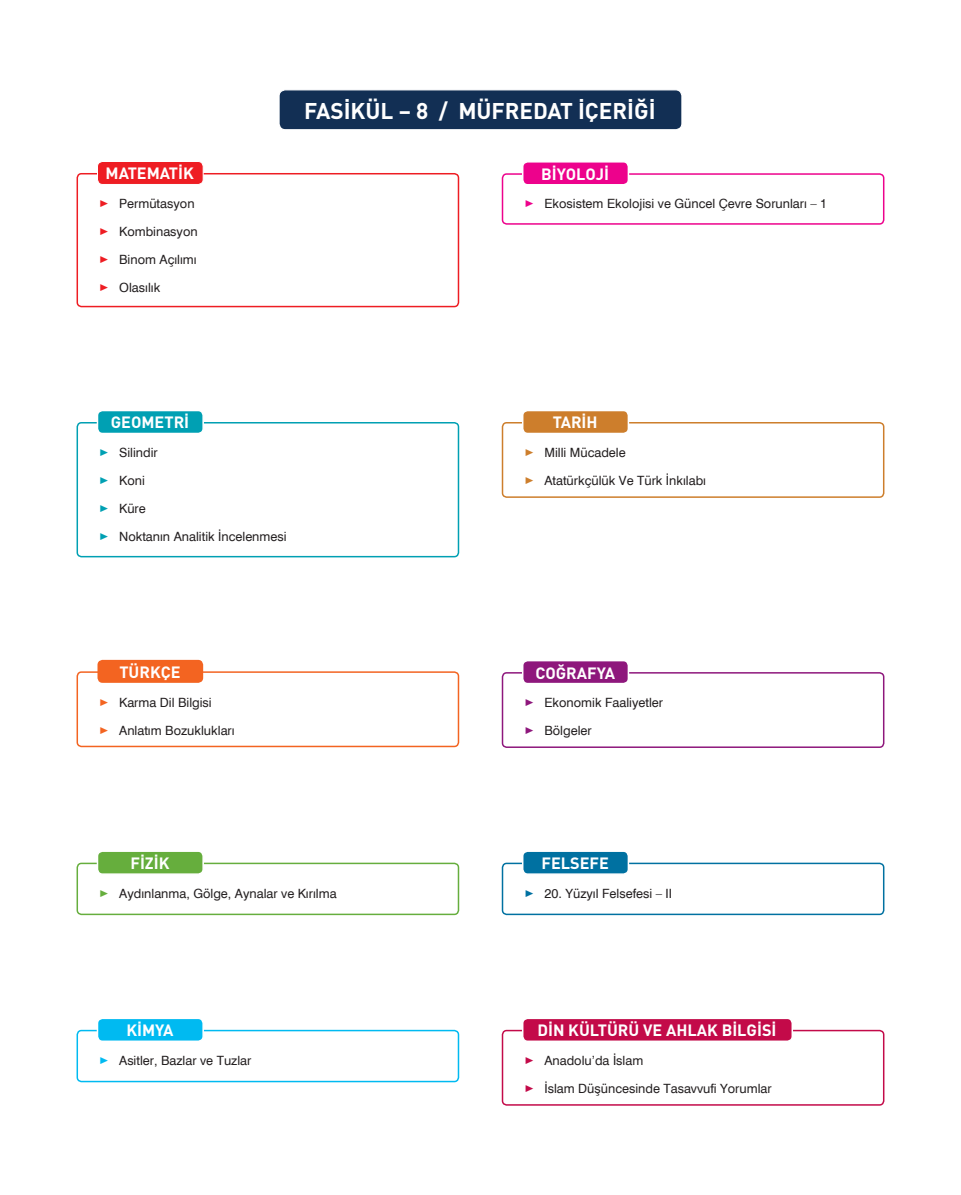
<style>
.page{position:relative;width:961px;height:1195px;background:#fff}
.page>*{position:absolute;margin:0;border:0;box-sizing:border-box;transform-origin:0 0}
.t1{font:22.5px "DINT Bold Tr";color:#fff}
.t2{font:16.2px "DINT Bold Tr";color:#fff}
.M01-konu__P{font:12.75px "Swiss 721 BT";color:#231f20}
.s1{font-family:"M Ma Binary";color:#ee1d23}
.s2{font-family:"M Ma Binary";color:#ed028c}
.s3{font-family:"M Ma Binary";color:#00a0b3}
.s4{font-family:"M Ma Binary";color:#cd7e2c}
.s5{font-family:"M Ma Binary";color:#f36421}
.s6{font-family:"M Ma Binary";color:#8e177c}
.s7{font-family:"M Ma Binary";color:#66ae3d}
.s8{font-family:"M Ma Binary";color:#00baf1}
.s9{font-family:"M Ma Binary";color:#0071a1}
.s10{font-family:"M Ma Binary";color:#c30a49}
</style>
<div class="page">
<div style="left:77px;top:173px;width:382px;height:134px;border:2px solid #ee1d23;border-radius:4px"></div>
<div style="left:97px;top:161px;width:106px;height:23px;background:#ee1d23;border-radius:5px"></div>
<div style="left:97px;top:161px;width:107px;height:24px;border:1px solid #fff;border-radius:5px"></div>
<div style="left:502px;top:173px;width:382px;height:52px;border:2px solid #ed028c;border-radius:4px"></div>
<div style="left:523px;top:162px;width:105px;height:23px;background:#ed028c;border-radius:5px"></div>
<div style="left:522px;top:161px;width:107px;height:24px;border:2px solid #fff;border-radius:5px"></div>
<div style="left:77px;top:422px;width:382px;height:135px;border:2px solid #00a0b3;border-radius:4px"></div>
<div style="left:97px;top:410px;width:106px;height:23px;background:#00a0b3;border-radius:5px"></div>
<div style="left:97px;top:410px;width:107px;height:24px;border:2px solid #fff;border-radius:5px"></div>
<div style="left:502px;top:422px;width:382px;height:76px;border:2px solid #cd7e2c;border-radius:4px"></div>
<div style="left:523px;top:410px;width:105px;height:23px;background:#cd7e2c;border-radius:5px"></div>
<div style="left:522px;top:410px;width:107px;height:24px;border:2px solid #fff;border-radius:5px"></div>
<div style="left:77px;top:671px;width:382px;height:76px;border:2px solid #f36421;border-radius:4px"></div>
<div style="left:97px;top:660px;width:106px;height:23px;background:#f36421;border-radius:5px"></div>
<div style="left:502px;top:672px;width:382px;height:76px;border:2px solid #8e177c;border-radius:4px"></div>
<div style="left:523px;top:661px;width:105px;height:22px;background:#8e177c;border-radius:5px"></div>
<div style="left:522px;top:660px;width:107px;height:24px;border:2px solid #fff;border-radius:5px"></div>
<div style="left:77px;top:863px;width:382px;height:52px;border:2px solid #66ae3d;border-radius:4px"></div>
<div style="left:97px;top:851px;width:106px;height:23px;background:#66ae3d;border-radius:5px"></div>
<div style="left:97px;top:850px;width:107px;height:25px;border:2px solid #fff;border-radius:5px"></div>
<div style="left:502px;top:863px;width:382px;height:52px;border:2px solid #0071a1;border-radius:4px"></div>
<div style="left:523px;top:851px;width:105px;height:23px;background:#0071a1;border-radius:5px"></div>
<div style="left:522px;top:850px;width:107px;height:25px;border:2px solid #fff;border-radius:5px"></div>
<div style="left:77px;top:1030px;width:382px;height:52px;border:2px solid #00baf1;border-radius:4px"></div>
<div style="left:97px;top:1018px;width:106px;height:23px;background:#00baf1;border-radius:5px"></div>
<div style="left:97px;top:1017px;width:107px;height:25px;border:2px solid #fff;border-radius:5px"></div>
<div style="left:502px;top:1030px;width:382px;height:76px;border:2px solid #c30a49;border-radius:4px"></div>
<div style="left:523px;top:1018px;width:269px;height:23px;background:#c30a49;border-radius:5px"></div>
<div style="left:522px;top:1017px;width:271px;height:25px;border:2px solid #fff;border-radius:5px"></div>
<div style="left:279px;top:90px;width:403px;height:40px;background:#122f54;border-radius:6px"></div>
<div style="left:279px;top:89px;width:403px;height:41px;border:1px solid #fff;border-radius:6px"></div>
<p class="t2" style="left:106px;top:163px;width:90px">MATEMATİK</p>
<p class="M01-konu__P" style="left:98px;top:196px;width:98px"><span class="s1">_</span> Permütasyon</p>
<p class="M01-konu__P" style="left:98px;top:224px;width:101px"><span class="s1">_</span> Kombinasyon</p>
<p class="M01-konu__P" style="left:98px;top:252px;width:100px"><span class="s1">_</span> Binom Açılımı</p>
<p class="M01-konu__P" style="left:98px;top:280px;width:64px"><span class="s1">_</span> Olasılık</p>
<p class="t1" style="left:304px;top:96px;width:353px">FASİKÜL – 8 / MÜFREDAT İÇERİĞİ</p>
<p class="t2" style="left:541px;top:163px;width:69px">BİYOLOJİ</p>
<p class="M01-konu__P" style="left:523px;top:196px;width:306px"><span class="s2">_</span> Ekosistem Ekolojisi ve Güncel Çevre Sorunları – 1</p>
<p class="t2" style="left:111px;top:412px;width:80px">GEOMETRİ</p>
<p class="M01-konu__P" style="left:98px;top:445px;width:61px"><span class="s3">_</span> Silindir</p>
<p class="M01-konu__P" style="left:98px;top:473px;width:48px"><span class="s3">_</span> Koni</p>
<p class="M01-konu__P" style="left:98px;top:501px;width:49px"><span class="s3">_</span> Küre</p>
<p class="M01-konu__P" style="left:98px;top:529px;width:190px"><span class="s3">_</span> Noktanın Analitik İncelenmesi</p>
<p class="t2" style="left:553px;top:412px;width:46px">TARİH</p>
<p class="M01-konu__P" style="left:523px;top:445px;width:104px"><span class="s4">_</span> Milli Mücadele</p>
<p class="M01-konu__P" style="left:523px;top:473px;width:184px"><span class="s4">_</span> Atatürkçülük Ve Türk İnkılabı</p>
<p class="t2" style="left:119px;top:661px;width:63px">TÜRKÇE</p>
<p class="M01-konu__P" style="left:98px;top:694px;width:115px"><span class="s5">_</span> Karma Dil Bilgisi</p>
<p class="M01-konu__P" style="left:98px;top:722px;width:138px"><span class="s5">_</span> Anlatım Bozuklukları</p>
<p class="t2" style="left:535px;top:662px;width:81px">COĞRAFYA</p>
<p class="M01-konu__P" style="left:523px;top:695px;width:142px"><span class="s6">_</span> Ekonomik Faaliyetler</p>
<p class="M01-konu__P" style="left:523px;top:723px;width:70px"><span class="s6">_</span> Bölgeler</p>
<p class="t2" style="left:130px;top:853px;width:41px">FİZİK</p>
<p class="M01-konu__P" style="left:98px;top:885px;width:240px"><span class="s7">_</span> Aydınlanma, Gölge, Aynalar ve Kırılma</p>
<p class="t2" style="left:126px;top:1020px;width:49px">KİMYA</p>
<p class="M01-konu__P" style="left:98px;top:1053px;width:155px"><span class="s8">_</span> Asitler, Bazlar ve Tuzlar</p>
<p class="t2" style="left:541px;top:853px;width:69px">FELSEFE</p>
<p class="M01-konu__P" style="left:523px;top:885px;width:150px"><span class="s9">_</span> 20. Yüzyıl Felsefesi – II</p>
<p class="t2" style="left:537px;top:1020px;width:241px">DİN KÜLTÜRÜ VE AHLAK BİLGİSİ</p>
<p class="M01-konu__P" style="left:523px;top:1053px;width:122px"><span class="s10">_</span> Anadolu’da İslam</p>
<p class="M01-konu__P" style="left:523px;top:1081px;width:250px"><span class="s10">_</span> İslam Düşüncesinde Tasavvufi Yorumlar</p>
</div>
